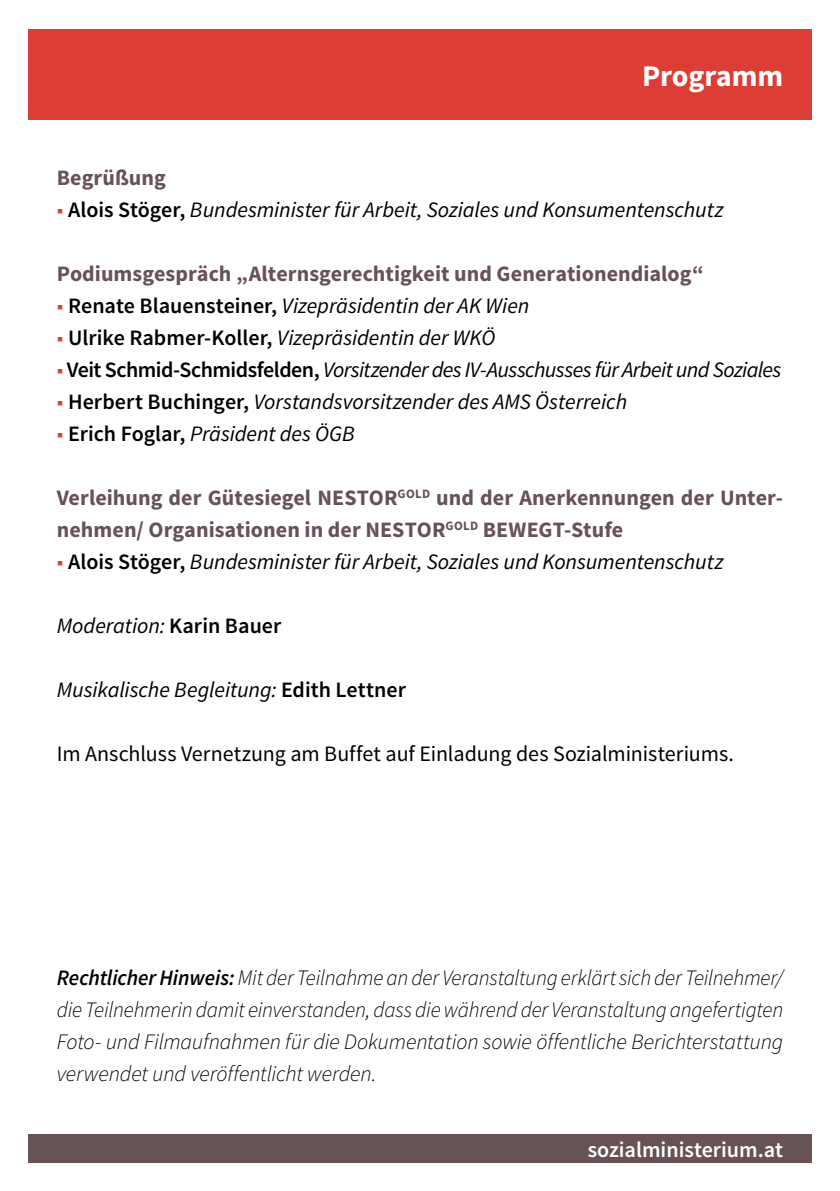
<style>
.page{position:relative;width:840px;height:1191px;background:#fff}
.page>*{position:absolute;margin:0;border:0;box-sizing:border-box;transform-origin:0 0}
.Kopfzeile_reb{font:700 30px "Source Sans Pro";color:#fff}
.Teaser{font:italic 22px "Source Sans Pro";letter-spacing:-.005em;color:#000}
.Flie_text_Ort_und_Zeit_letzte_Zeile{font:italic 300 22px/32px "Source Sans Pro";letter-spacing:-.005em;color:#000;text-align:justify}
.Programmpunkt{font:700 22px/32px "Source Sans Pro";letter-spacing:.005em;color:#675255}
.Teaser-2{font:italic 22px "Source Sans Pro";letter-spacing:-.03em;color:#000}
.Programmpunkt-2{font:22px "Source Sans Pro";letter-spacing:-.005em;color:#000}
.t1{font:600 22px "Source Sans Pro";color:#fff}
.Fliesstext{font:700 22px "Source Sans Pro";color:#675255}
.s1{font-style:normal;color:#dc3d35}
.s2{font-weight:600;font-style:normal}
.s3{font-weight:600}
</style>
<div class="page">
<div style="left:28px;top:29px;width:783px;height:91px;background:#dc3d35"></div>
<div style="left:28px;top:1134px;width:783px;height:28px;background:#675255"></div>
<h1 class="Kopfzeile_reb" style="left:641px;top:57px;width:142px">Programm</h1>
<p class="Fliesstext" style="left:57px;top:163px;width:110px">Begrüßung</p>
<p class="Teaser" style="left:57px;top:196px;width:667px"><span class="s1">■</span> <span class="s2">Alois Stöger,</span> Bundesminister für Arbeit, Soziales und Konsumentenschutz</p>
<h2 class="Programmpunkt" style="left:57px;top:258px;width:648px">Podiumsgespräch „Alternsgerechtigkeit und Generationendialog“</h2>
<p class="Teaser" style="left:57px;top:292px;width:474px"><span class="s1">■</span> <span class="s2">Renate Blauensteiner,</span> Vizepräsidentin der AK Wien</p>
<p class="Teaser" style="left:57px;top:324px;width:440px"><span class="s1">■</span> <span class="s2">Ulrike Rabmer-Koller,</span> Vizepräsidentin der WKÖ</p>
<p class="Teaser-2" style="left:57px;top:356px;width:725px"><span class="s1">■</span> <span class="s2">Veit Schmid-Schmidsfelden,</span> Vorsitzender des IV-Ausschusses für Arbeit und Soziales</p>
<p class="Teaser" style="left:57px;top:388px;width:571px"><span class="s1">■</span> <span class="s2">Herbert Buchinger,</span> Vorstandsvorsitzender des AMS Österreich</p>
<p class="Teaser" style="left:57px;top:420px;width:299px"><span class="s1">■</span> <span class="s2">Erich Foglar,</span> Präsident des ÖGB</p>
<h2 class="Programmpunkt" style="left:57px;top:482px;width:727px">Verleihung der Gütesiegel NESTOR<sup>GOLD</sup> und der Anerkennungen der Unter&shy;nehmen/ Organisationen in der NESTOR<sup>GOLD</sup> BEWEGT-Stufe</h2>
<p class="Teaser" style="left:57px;top:548px;width:667px"><span class="s1">■</span> <span class="s2">Alois Stöger,</span> Bundesminister für Arbeit, Soziales und Konsumentenschutz</p>
<p class="Teaser" style="left:57px;top:612px;width:226px">Moderation: <span class="s2">Karin Bauer</span></p>
<p class="Teaser" style="left:57px;top:676px;width:350px">Musikalische Begleitung: <span class="s2">Edith Lettner</span></p>
<h2 class="Programmpunkt-2" style="left:57px;top:740px;width:678px">Im Anschluss Vernetzung am Buffet auf Einladung des Sozialministeriums.</h2>
<p class="Flie_text_Ort_und_Zeit_letzte_Zeile" style="left:57px;top:961px;width:727px"><span class="s3">Rechtlicher Hinweis:</span> Mit der Teilnahme an der Veranstaltung erklärt sich der Teilnehmer/ die Teilnehmerin damit einverstanden, dass die während der Veranstaltung angefertigten Foto- und Filmaufnahmen für die Dokumentation sowie öffentliche Berichterstattung verwendet und veröffentlicht werden.</p>
<p class="t1" style="left:587px;top:1135px;width:197px">sozialministerium.at</p>
</div>
